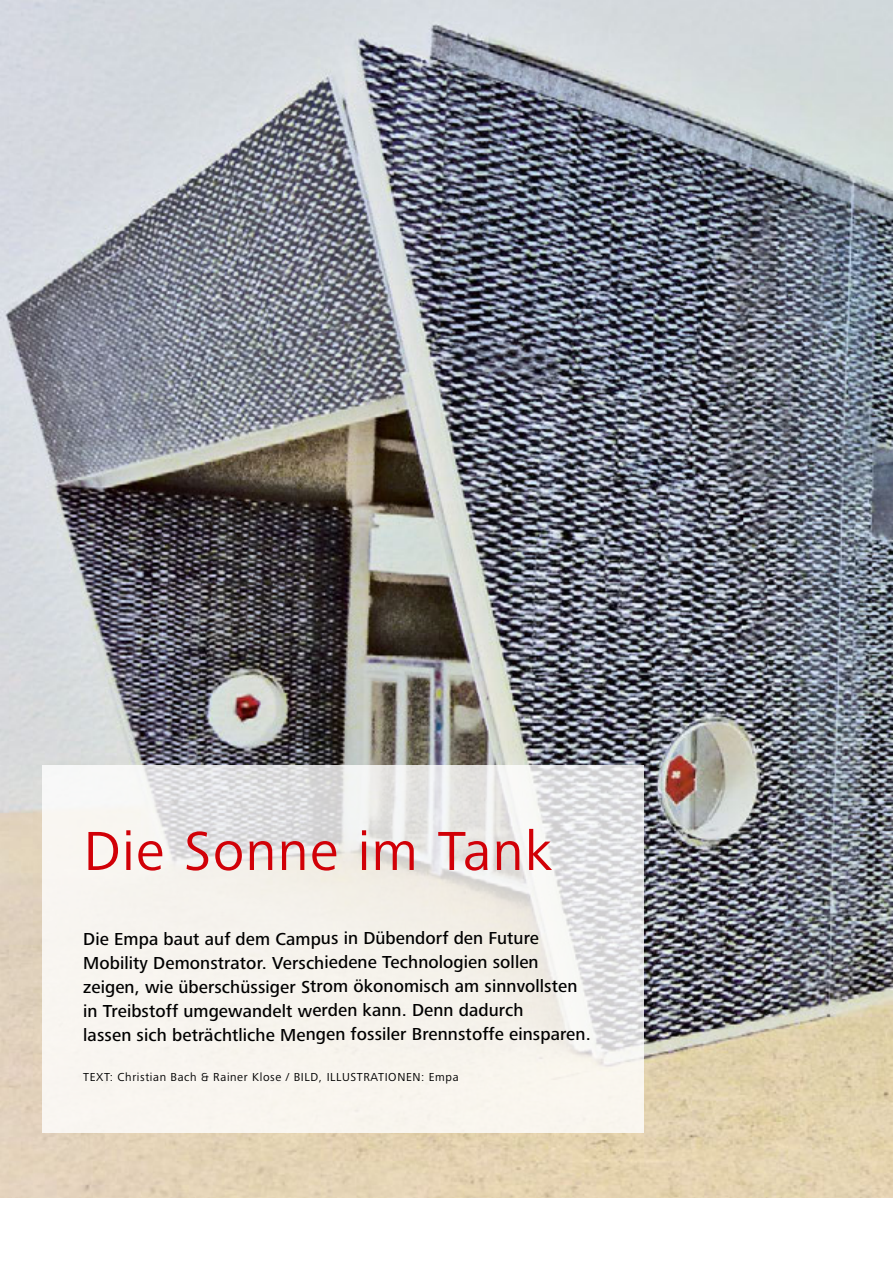
<style>
.page{position:relative;width:893px;height:1263px;background:#fff}
.page>*{position:absolute;margin:0;border:0;box-sizing:border-box;transform-origin:0 0}
.t1{font:57px "Frutiger Next Pro";letter-spacing:.025em;color:#d10007}
.t2{font:500 18px/24px "Frutiger Next Pro";letter-spacing:.005em;color:#000}
.t3{font:12px "Frutiger Next Pro";letter-spacing:.05em;color:#000}
</style>
<div class="page">
<img style="left:0;top:0;width:893px;height:1198px">
<svg style="left:43px;top:766px;width:601px;height:367px;fill:#f6f3ed"></svg>
<h1 class="t1" style="left:84px;top:818px;width:470px">Die Sonne im Tank</h1>
<p class="t2" style="left:83px;top:926px;width:509px">Die Empa baut auf dem Campus in Dübendorf den Future Mobility Demonstrator. Verschiedene Technologien sollen zeigen, wie überschüssiger Strom ökonomisch am sinnvollsten in Treibstoff umgewandelt werden kann. Denn dadurch<br>lassen sich beträchtliche Mengen fossiler Brennstoffe einsparen.</p>
<p class="t3" style="left:83px;top:1070px;width:377px">TEXT: Christian Bach &amp; Rainer Klose / BILD, ILLUSTRATIONEN: Empa</p>
</div>
